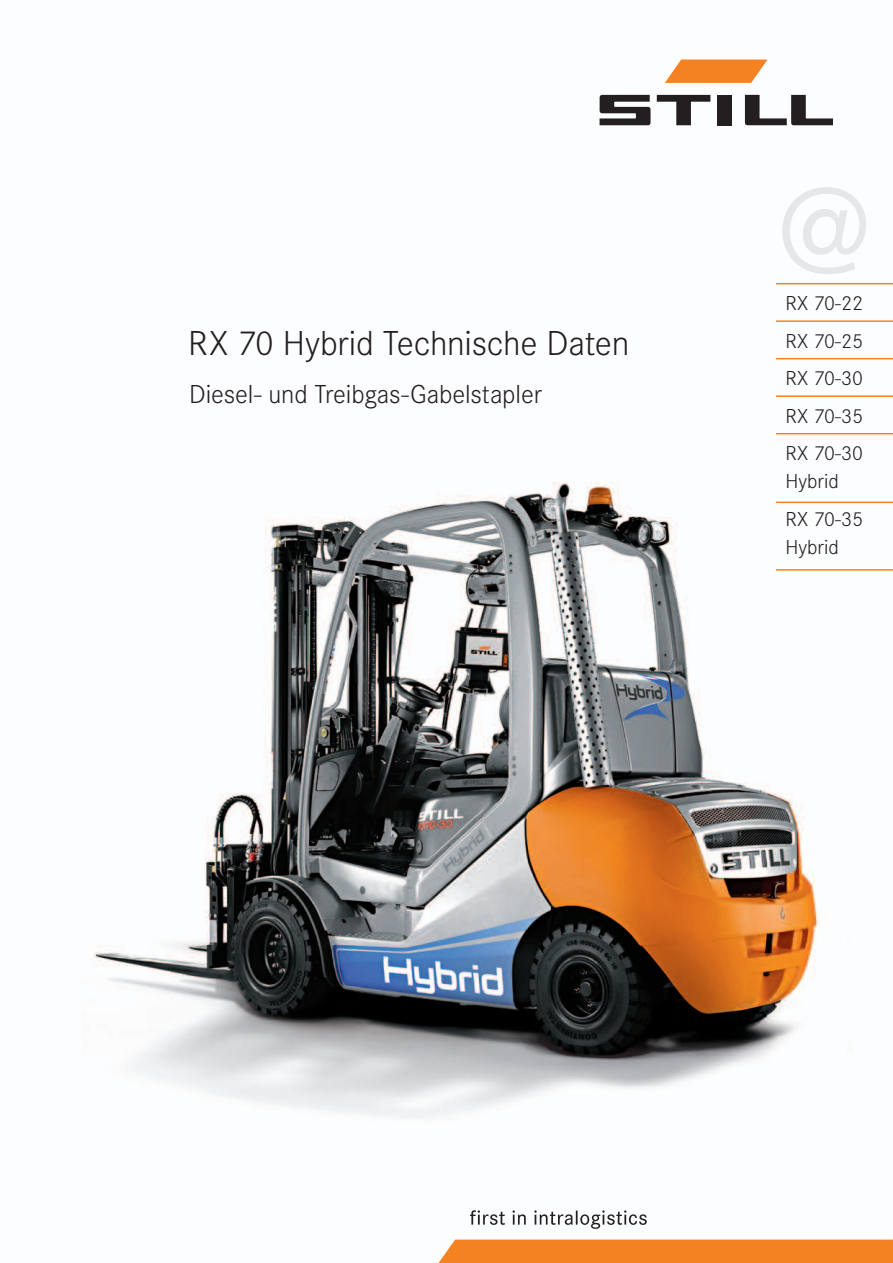
<style>
.page{position:relative;width:893px;height:1263px;background:#fff}
.page>*{position:absolute;margin:0;border:0;box-sizing:border-box;transform-origin:0 0}
.t1{font:500 126px "Corporate S";color:#e6e7e9}
.t2{font:300 36px "Corporate S";letter-spacing:-.01em;color:#231f20}
.t3{font:300 27px "Corporate S";letter-spacing:-.005em;color:#231f20}
.t4{font:300 21px/37.5px "Corporate S";color:#231f20;text-align:justify}
</style>
<div class="page">
<img style="left:93px;top:59px;width:800px;height:1204px">
<svg style="left:470px;top:1210px;width:177px;height:19px"></svg>
<svg style="left:657px;top:95px;width:53px;height:30px"></svg>
<div style="left:717px;top:95px;width:14px;height:30px;background:#231f20"></div>
<svg style="left:600px;top:95px;width:50px;height:30px"></svg>
<svg style="left:745px;top:95px;width:88px;height:30px"></svg>
<svg style="left:665px;top:60px;width:102px;height:23px;background:#f69542"></svg>
<div style="left:439px;top:1239px;width:454px;height:24px;background:#f58220"></div>
<hr style="left:776px;top:283px;width:117px;height:1px;background:#f58220">
<hr style="left:776px;top:320px;width:117px;height:2px;background:#f58220">
<hr style="left:776px;top:358px;width:117px;height:1px;background:#f58220">
<hr style="left:776px;top:395px;width:117px;height:2px;background:#f58220">
<hr style="left:776px;top:433px;width:117px;height:1px;background:#f58220">
<hr style="left:776px;top:502px;width:117px;height:1px;background:#f58220">
<hr style="left:776px;top:569px;width:117px;height:2px;background:#f58220">
<h2 class="t2" style="left:188px;top:322px;width:443px">RX 70 Hybrid Technische Daten</h2>
<p class="t3" style="left:189px;top:378px;width:355px">Diesel- und Treibgas-Gabelstapler</p>
<h1 class="t1" style="left:778px;top:159px;width:94px">@</h1>
<p class="t4" style="left:785px;top:285px;width:79px">RX 70-22<br>RX 70-25<br>RX 70-30<br>RX 70-35<br>RX 70-30</p>
<p class="t4" style="left:785px;top:463px;width:79px">Hybrid<br>RX 70-35</p>
<p class="t4" style="left:785px;top:529px;width:55px">Hybrid</p>
</div>
